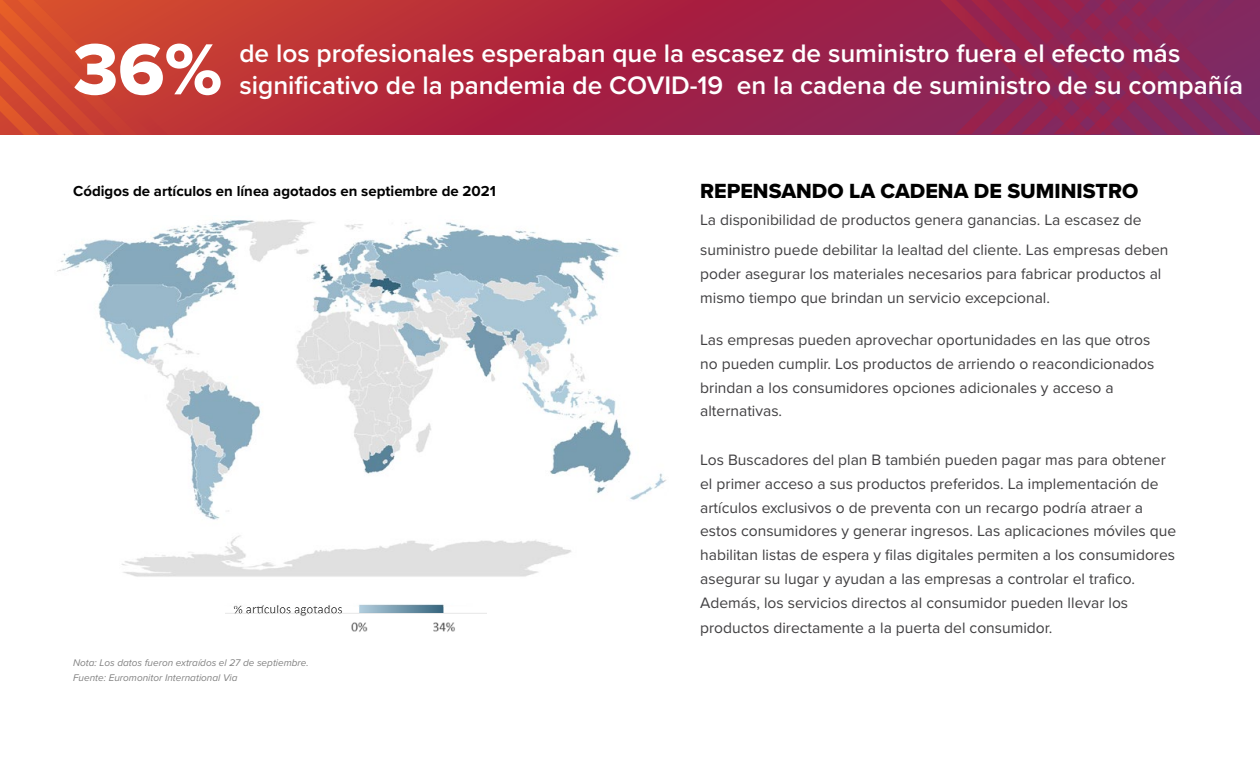
<style>
.page{position:relative;width:1260px;height:765px;background:#fff}
.page>*{position:absolute;margin:0;border:0;box-sizing:border-box;transform-origin:0 0}
.t1{font:75px "Proxima Nova Extrabld";color:#fff}
.t2{font:600 26.25px/32.5px "Proxima Nova";color:#fff}
.t3{font:21.25px "Proxima Nova Extrabld";color:#000}
.t4{font:15.62px/23.9px "Proxima Nova";color:#414042}
.t5{font:700 15px "Proxima Nova";color:#000}
.t6{font:italic 10px/15px "Proxima Nova";color:#828282}
</style>
<div class="page">
<svg style="left:343px;top:0;width:378px;height:135px;background:#ac243e"></svg>
<svg style="left:722px;top:0;width:268px;height:135px;background:#97224d"></svg>
<svg style="left:956px;top:0;width:304px;height:134px;background:#8b2557"></svg>
<svg style="left:0;top:0;width:343px;height:30px;background:#ce4530"></svg>
<svg style="left:0;top:30px;width:343px;height:105px;background:#c63d33"></svg>
<img style="left:57px;top:219px;width:609px;height:358px">
<img style="left:233px;top:604px;width:212px;height:9px">
<img style="left:225px;top:613px;width:261px;height:19px">
<h1 class="t1" style="left:73px;top:13px;width:151px">36%</h1>
<h2 class="t2" style="left:239px;top:36px;width:1005px">de los profesionales esperaban que la escasez de suministro fuera el efecto más significativo de la pandemia de COVID-19 en la cadena de suministro de su compañía</h2>
<p class="t5" style="left:73px;top:180px;width:424px">Códigos de artículos en línea agotados en septiembre de 2021</p>
<p class="t6" style="left:73px;top:654px;width:237px">Nota: Los datos fueron extraídos el 27 de septiembre.<br>Fuente: Euromonitor International Via</p>
<h3 class="t3" style="left:700px;top:175px;width:440px">REPENSANDO LA CADENA DE SUMINISTRO</h3>
<p class="t4" style="left:700px;top:204px;width:470px;line-height:30px">La disponibilidad de productos genera ganancias. La escasez de suministro puede debilitar la lealtad del cliente. Las empresas deben</p>
<p class="t4" style="left:700px;top:261px;width:463px">poder asegurar los materiales necesarios para fabricar productos al mismo tiempo que brindan un servicio excepcional.</p>
<p class="t4" style="left:700px;top:327px;width:456px">Las empresas pueden aprovechar oportunidades en las que otros no pueden cumplir. Los productos de arriendo o reacondicionados brindan a los consumidores opciones adicionales y acceso a alternativas.</p>
<p class="t4" style="left:700px;top:447px;width:478px">Los Buscadores del plan B también pueden pagar mas para obtener el primer acceso a sus productos preferidos. La implementación de artículos exclusivos o de preventa con un recargo podría atraer a estos consumidores y generar ingresos. Las aplicaciones móviles que habilitan listas de espera y filas digitales permiten a los consumidores asegurar su lugar y ayudan a las empresas a controlar el trafico.<br>Además, los servicios directos al consumidor pueden llevar los productos directamente a la puerta del consumidor.</p>
</div>
